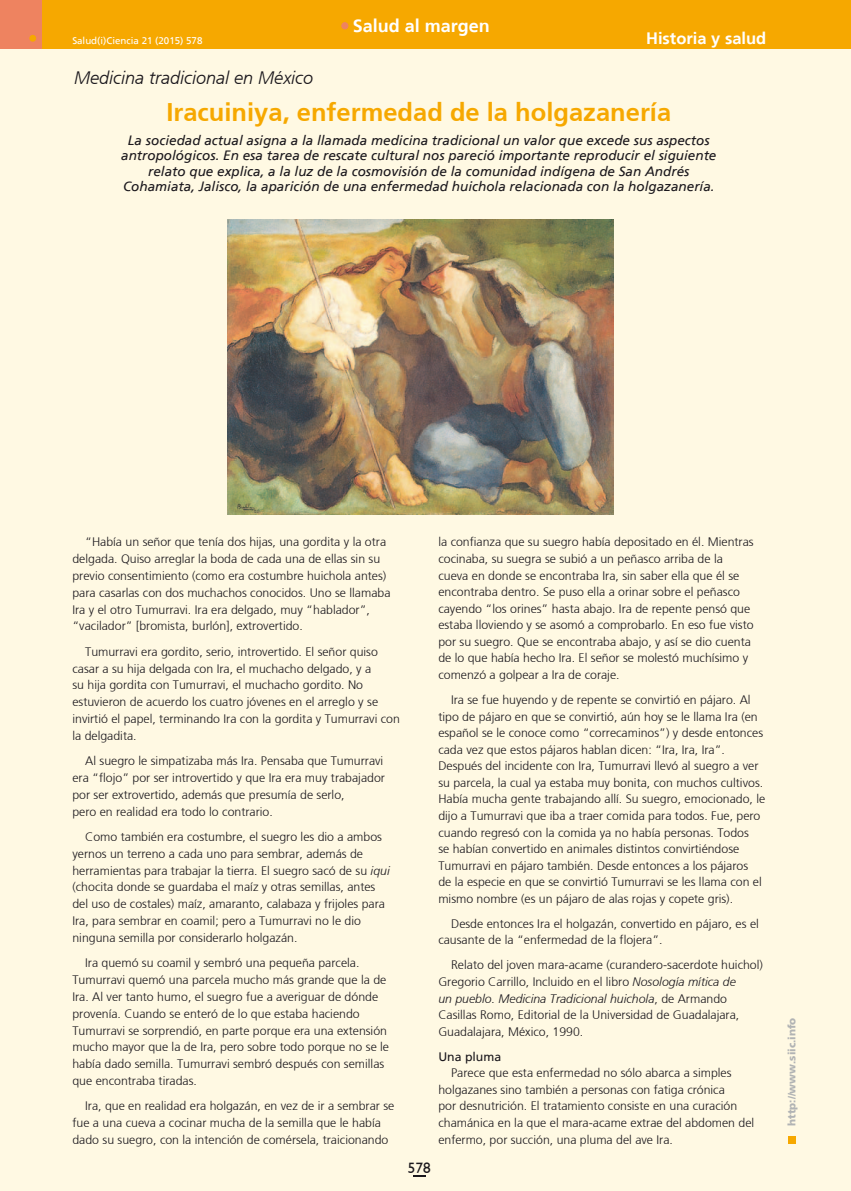
<style>
.page{position:relative;width:851px;height:1191px;background:#fff}
.page>*{position:absolute;margin:0;border:0;box-sizing:border-box;transform-origin:0 0}
.t1{font:700 25.5px "Frutiger";color:#f6a800}
.t2{font:italic 300 18px "Frutiger";color:#1a171c}
.t3{font:700 18px "Frutiger";color:#fff}
.t4{font:700 16.5px "Frutiger";color:#fff}
.t5{font:15px "Humanist 521 BT";color:#1a171c}
.t6{font:italic 13.5px/15.3px "Frutiger";color:#1a171c;text-align:center}
.t7{font:300 12.3px/16.5px "Frutiger";color:#1a171c}
.t8{font:12.3px "Frutiger";color:#1a171c}
.t9{font:900 10.5px "Frutiger";color:#b1b3b4}
.t10{font:9.75px "Frutiger";color:#fff}
.s1{font-style:italic}
</style>
<div class="page">
<div style="left:0;top:37px;width:850px;height:1154px;background:#fff9e3"></div>
<div style="left:0;top:0;width:850px;height:49px;background:#f6a800"></div>
<svg style="left:413px;top:1175px;width:12px;height:1px"></svg>
<div style="left:787px;top:1136px;width:8px;height:8px;background:#f6a800"></div>
<div style="left:0;top:0;width:42px;height:49px;background:#ee8360"></div>
<div style="left:29px;top:35px;width:7px;height:7px;background:#f6a800;border-radius:50%"></div>
<div style="left:341px;top:22px;width:7px;height:7px;background:#ee8360;border-radius:50%"></div>
<img style="left:227px;top:219px;width:386px;height:295px">
<p class="t10" style="left:72px;top:35px;width:132px">Salud(i)Ciencia 21 (2015) 578</p>
<h2 class="t2" style="left:74px;top:68px;width:241px">Medicina tradicional en México</h2>
<h2 class="t3" style="left:352px;top:15px;width:139px">Salud al margen</h2>
<h3 class="t4" style="left:646px;top:29px;width:122px">Historia y salud</h3>
<h1 class="t1" style="left:166px;top:97px;width:506px">Iracuiniya, enfermedad de la holgazanería</h1>
<p class="t6" style="left:121px;top:133px;width:596px">La sociedad actual asigna a la llamada medicina tradicional un valor que excede sus aspectos antropológicos. En esa tarea de rescate cultural nos pareció importante reproducir el siguiente relato que explica, a la luz de la cosmovisión de la comunidad indígena de San Andrés Cohamiata, Jalisco, la aparición de una enfermedad huichola relacionada con la holgazanería.</p>
<p class="t7" style="left:72px;top:533px;width:319px;text-indent:13px">“Había un señor que tenía dos hijas, una gordita y la otra delgada. Quiso arreglar la boda de cada una de ellas sin su previo consentimiento (como era costumbre huichola antes) para casarlas con dos muchachos conocidos. Uno se llamaba Ira y el otro Tumurravi. Ira era delgado, muy “hablador”, “vacilador” [bromista, burlón], extrovertido.</p>
<p class="t7" style="left:72px;top:643px;width:329px;text-indent:13px">Tumurravi era gordito, serio, introvertido. El señor quiso casar a su hija delgada con Ira, el muchacho delgado, y a<br>su hija gordita con Tumurravi, el muchacho gordito. No estuvieron de acuerdo los cuatro jóvenes en el arreglo y se invirtió el papel, terminando Ira con la gordita y Tumurravi con la delgadita.</p>
<p class="t7" style="left:72px;top:752px;width:314px;text-indent:13px">Al suegro le simpatizaba más Ira. Pensaba que Tumurravi era “flojo” por ser introvertido y que Ira era muy trabajador por ser extrovertido, además que presumía de serlo,<br>pero en realidad era todo lo contrario.</p>
<p class="t7" style="left:72px;top:828px;width:319px;text-indent:13px">Como también era costumbre, el suegro les dio a ambos yernos un terreno a cada uno para sembrar, además de herramientas para trabajar la tierra. El suegro sacó de su <span class="s1">iqui </span>(chocita donde se guardaba el maíz y otras semillas, antes del uso de costales) maíz, amaranto, calabaza y frijoles para Ira, para sembrar en coamil; pero a Tumurravi no le dio ninguna semilla por considerarlo holgazán.</p>
<p class="t7" style="left:72px;top:954px;width:318px;text-indent:13px">Ira quemó su coamil y sembró una pequeña parcela.<br>Tumurravi quemó una parcela mucho más grande que la de Ira. Al ver tanto humo, el suegro fue a averiguar de dónde provenía. Cuando se enteró de lo que estaba haciendo Tumurravi se sorprendió, en parte porque era una extensión mucho mayor que la de Ira, pero sobre todo porque no se le había dado semilla. Tumurravi sembró después con semillas que encontraba tiradas.</p>
<p class="t7" style="left:72px;top:1097px;width:323px;text-indent:13px">Ira, que en realidad era holgazán, en vez de ir a sembrar se fue a una cueva a cocinar mucha de la semilla que le había dado su suegro, con la intención de comérsela, traicionando</p>
<p class="t5" style="left:408px;top:1158px;width:24px">578</p>
<p class="t7" style="left:438px;top:534px;width:317px">la confianza que su suegro había depositado en él. Mientras cocinaba, su suegra se subió a un peñasco arriba de la cueva en donde se encontraba Ira, sin saber ella que él se encontraba dentro. Se puso ella a orinar sobre el peñasco cayendo “los orines” hasta abajo. Ira de repente pensó que estaba lloviendo y se asomó a comprobarlo. En eso fue visto por su suegro. Que se encontraba abajo, y así se dio cuenta de lo que había hecho Ira. El señor se molestó muchísimo y comenzó a golpear a Ira de coraje.</p>
<p class="t7" style="left:438px;top:691px;width:328px;text-indent:13px">Ira se fue huyendo y de repente se convirtió en pájaro. Al tipo de pájaro en que se convirtió, aún hoy se le llama Ira (en español se le conoce como “correcaminos”) y desde entonces cada vez que estos pájaros hablan dicen: “Ira, Ira, Ira”.<br>Después del incidente con Ira, Tumurravi llevó al suegro a ver su parcela, la cual ya estaba muy bonita, con muchos cultivos.<br>Había mucha gente trabajando allí. Su suegro, emocionado, le dijo a Tumurravi que iba a traer comida para todos. Fue, pero cuando regresó con la comida ya no había personas. Todos<br>se habían convertido en animales distintos convirtiéndose Tumurravi en pájaro también. Desde entonces a los pájaros<br>de la especie en que se convirtió Tumurravi se les llama con el mismo nombre (es un pájaro de alas rojas y copete gris).</p>
<p class="t7" style="left:438px;top:915px;width:322px;text-indent:13px">Desde entonces Ira el holgazán, convertido en pájaro, es el causante de la “enfermedad de la flojera”.</p>
<p class="t7" style="left:438px;top:957px;width:326px;text-indent:13px">Relato del joven mara-acame (curandero-sacerdote huichol)<br>Gregorio Carrillo, Incluido en el libro <span class="s1">Nosología mítica de<br>un pueblo. Medicina Tradicional huichola</span>, de Armando Casillas Romo, Editorial de la Universidad de Guadalajara, Guadalajara, México, 1990.</p>
<p class="t8" style="left:438px;top:1049px;width:64px">Una pluma</p>
<p class="t7" style="left:438px;top:1064px;width:317px;text-indent:13px">Parece que esta enfermedad no sólo abarca a simples holgazanes sino también a personas con fatiga crónica<br>por desnutrición. El tratamiento consiste en una curación chamánica en la que el mara-acame extrae del abdomen del enfermo, por succión, una pluma del ave Ira.</p>
<p class="t9" style="left:785px;top:1125px;width:110px;rotate:-90deg">http://www.siic.info</p>
</div>
